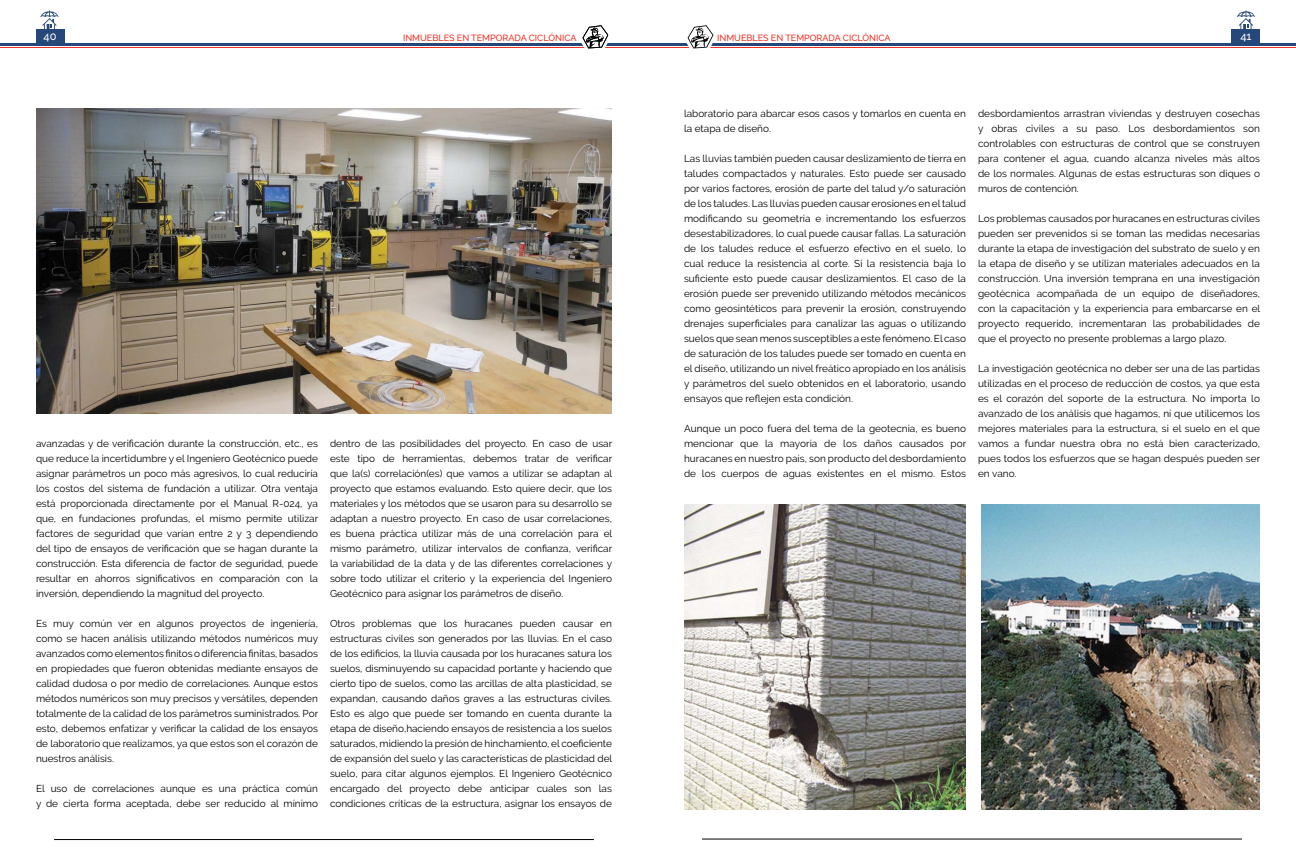
<style>
.page{position:relative;width:1296px;height:864px;background:#fff}
.page>*{position:absolute;margin:0;border:0;box-sizing:border-box;transform-origin:0 0}
.t1{font:500 11.1px "Raleway";color:#fff}
.t2{font:10px/15px "Raleway";color:#000;text-align:justify}
.t3{font:500 9px "Raleway";color:#ee3124}
</style>
<div class="page">
<hr style="left:0;top:43px;width:648px;height:3px;background:#254779">
<hr style="left:648px;top:43px;width:648px;height:3px;background:#254779">
<hr style="left:54px;top:839px;width:540px;height:1px;background:#000">
<hr style="left:702px;top:839px;width:540px;height:1px;background:#000">
<hr style="left:0;top:47px;width:648px;height:1px;background:#ee3124">
<hr style="left:648px;top:47px;width:648px;height:1px;background:#ee3124">
<svg style="left:581px;top:25px;width:28px;height:24px"></svg>
<svg style="left:686px;top:25px;width:28px;height:24px"></svg>
<div style="left:1232px;top:30px;width:28px;height:13px;background:#254779"></div>
<div style="left:36px;top:30px;width:28px;height:13px;background:#254779"></div>
<svg style="left:40px;top:10px;width:19px;height:20px"></svg>
<svg style="left:1237px;top:10px;width:18px;height:20px"></svg>
<img style="left:684px;top:505px;width:282px;height:305px">
<img style="left:981px;top:504px;width:279px;height:306px">
<img style="left:36px;top:108px;width:576px;height:305px">
<p class="t1" style="left:44px;top:30px;width:14px">40</p>
<p class="t3" style="left:403px;top:33px;width:159px">INMUEBLES EN TEMPORADA CICLÓNICA</p>
<p class="t3" style="left:717px;top:33px;width:159px">INMUEBLES EN TEMPORADA CICLÓNICA</p>
<p class="t1" style="left:1240px;top:30px;width:13px">41</p>
<p class="t2" style="left:36px;top:436px;width:284px">avanzadas y de verificación durante la construcción, etc., es que reduce la incertidumbre y el Ingeniero Geotécnico puede asignar parámetros un poco más agresivos, lo cual reduciría los costos del sistema de fundación a utilizar. Otra ventaja está proporcionada directamente por el Manual R-024, ya que, en fundaciones profundas, el mismo permite utilizar factores de seguridad que varían entre 2 y 3 dependiendo del tipo de ensayos de verificación que se hagan durante la construcción. Esta diferencia de factor de seguridad, puede resultar en ahorros significativos en comparación con la inversión, dependiendo la magnitud del proyecto.</p>
<p class="t2" style="left:36px;top:616px;width:284px">Es muy común ver en algunos proyectos de ingeniería, como se hacen análisis utilizando métodos numéricos muy avanzados como elementos finitos o diferencia finitas, basados en propiedades que fueron obtenidas mediante ensayos de calidad dudosa o por medio de correlaciones. Aunque estos métodos numéricos son muy precisos y versátiles, dependen totalmente de la calidad de los parámetros suministrados. Por esto, debemos enfatizar y verificar la calidad de los ensayos de laboratorio que realizamos, ya que estos son el corazón de nuestros análisis.</p>
<p class="t2" style="left:36px;top:781px;width:284px">El uso de correlaciones aunque es una práctica común y de cierta forma aceptada, debe ser reducido al mínimo</p>
<p class="t2" style="left:330px;top:436px;width:284px">dentro de las posibilidades del proyecto. En caso de usar este tipo de herramientas, debemos tratar de verificar que la(s) correlación(es) que vamos a utilizar se adaptan al proyecto que estamos evaluando. Esto quiere decir, que los materiales y los métodos que se usaron para su desarrollo se adaptan a nuestro proyecto. En caso de usar correlaciones, es buena práctica utilizar más de una correlación para el mismo parámetro, utilizar intervalos de confianza, verificar la variabilidad de la data y de las diferentes correlaciones y sobre todo utilizar el criterio y la experiencia del Ingeniero Geotécnico para asignar los parámetros de diseño.</p>
<p class="t2" style="left:330px;top:616px;width:284px">Otros problemas que los huracanes pueden causar en estructuras civiles son generados por las lluvias. En el caso de los edificios, la lluvia causada por los huracanes satura los suelos, disminuyendo su capacidad portante y haciendo que cierto tipo de suelos, como las arcillas de alta plasticidad, se expandan, causando daños graves a las estructuras civiles.<br>Esto es algo que puede ser tomando en cuenta durante la etapa de diseño,haciendo ensayos de resistencia a los suelos saturados, midiendo la presión de hinchamiento, el coeficiente de expansión del suelo y las características de plasticidad del suelo, para citar algunos ejemplos. El Ingeniero Geotécnico encargado del proyecto debe anticipar cuales son las condiciones críticas de la estructura, asignar los ensayos de</p>
<p class="t2" style="left:684px;top:106px;width:283px">laboratorio para abarcar esos casos y tomarlos en cuenta en la etapa de diseño.</p>
<p class="t2" style="left:684px;top:151px;width:284px">Las lluvias también pueden causar deslizamiento de tierra en taludes compactados y naturales. Esto puede ser causado por varios factores, erosión de parte del talud y/o saturación de los taludes. Las lluvias pueden causar erosiones en el talud modificando su geometría e incrementando los esfuerzos desestabilizadores, lo cual puede causar fallas. La saturación de los taludes reduce el esfuerzo efectivo en el suelo, lo cual reduce la resistencia al corte. Si la resistencia baja lo suficiente esto puede causar deslizamientos. El caso de la erosión puede ser prevenido utilizando métodos mecánicos como geosintéticos para prevenir la erosión, construyendo drenajes superficiales para canalizar las aguas o utilizando suelos que sean menos susceptibles a este fenómeno. El caso de saturación de los taludes puede ser tomado en cuenta en el diseño, utilizando un nivel freático apropiado en los análisis y parámetros del suelo obtenidos en el laboratorio, usando ensayos que reflejen esta condición.</p>
<p class="t2" style="left:684px;top:421px;width:284px">Aunque un poco fuera del tema de la geotecnia, es bueno mencionar que la mayoría de los daños causados por huracanes en nuestro país, son producto del desbordamiento de los cuerpos de aguas existentes en el mismo. Estos</p>
<p class="t2" style="left:978px;top:106px;width:283px">desbordamientos arrastran viviendas y destruyen cosechas y obras civiles a su paso. Los desbordamientos son controlables con estructuras de control que se construyen para contener el agua, cuando alcanza niveles más altos de los normales. Algunas de estas estructuras son diques o muros de contención.</p>
<p class="t2" style="left:978px;top:211px;width:284px">Los problemas causados por huracanes en estructuras civiles pueden ser prevenidos si se toman las medidas necesarias durante la etapa de investigación del substrato de suelo y en la etapa de diseño y se utilizan materiales adecuados en la construcción. Una inversión temprana en una investigación geotécnica acompañada de un equipo de diseñadores, con la capacitación y la experiencia para embarcarse en el proyecto requerido, incrementaran las probabilidades de que el proyecto no presente problemas a largo plazo.</p>
<p class="t2" style="left:978px;top:361px;width:284px">La investigación geotécnica no deber ser una de las partidas utilizadas en el proceso de reducción de costos, ya que esta es el corazón del soporte de la estructura. No importa lo avanzado de los análisis que hagamos, ni que utilicemos los mejores materiales para la estructura, si el suelo en el que vamos a fundar nuestra obra no está bien caracterizado, pues todos los esfuerzos que se hagan después pueden ser en vano.</p>
</div>
